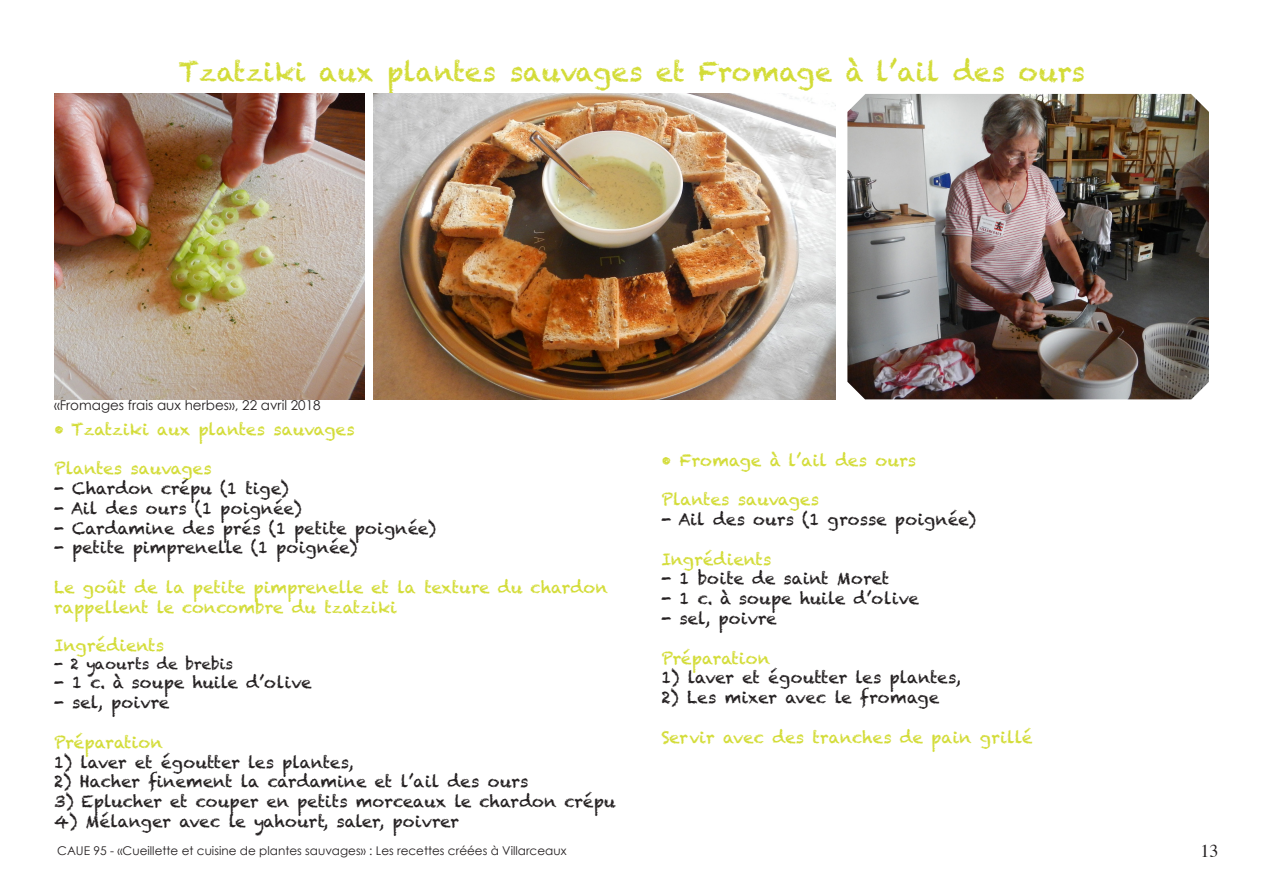
<style>
.page{position:relative;width:1263px;height:893px;background:#fff}
.page>*{position:absolute;margin:0;border:0;box-sizing:border-box;transform-origin:0 0}
.titre_recette_printe{font:27px "Chalkduster";color:#d3dc37}
.t1{font:18px "Times";color:#231f20}
.recette_courant{font:16.5px "Chalkduster";color:#231f20}
.préparation_printemp{font:16.5px/19.8px "Chalkduster";color:#d3dc37}
.t2{font:15px "Chalkduster";color:#231f20}
.légende_photo{font:13.5px "Century Gothic";color:#231f20}
.t3{font:12px "Century Gothic";color:#231f20}
</style>
<div class="page">
<img style="left:54px;top:94px;width:310px;height:305px">
<img style="left:374px;top:94px;width:462px;height:305px">
<img style="left:847px;top:94px;width:362px;height:305px">
<p class="titre_recette_printe" style="left:179px;top:56px;width:908px">Tzatziki aux plantes sauvages et Fromage à l’ail des ours</p>
<p class="légende_photo" style="left:54px;top:397px;width:268px">«Fromages frais aux herbes», 22 avril 2018</p>
<p class="préparation_printemp" style="left:54px;top:419px;width:302px">• Tzatziki aux plantes sauvages</p>
<p class="préparation_printemp" style="left:54px;top:458px;width:159px">Plantes sauvages</p>
<p class="recette_courant" style="left:54px;top:479px;width:236px">- Chardon crépu (1 tige)</p>
<p class="recette_courant" style="left:54px;top:498px;width:249px">- Ail des ours (1 poignée)</p>
<p class="recette_courant" style="left:54px;top:518px;width:384px">- Cardamine des prés (1 petite poignée)</p>
<p class="recette_courant" style="left:54px;top:538px;width:305px">- petite pimprenelle (1 poignée)</p>
<p class="préparation_printemp" style="left:54px;top:577px;width:555px">Le goût de la petite pimprenelle et la texture du chardon rappellent le concombre du tzatziki</p>
<p class="préparation_printemp" style="left:54px;top:635px;width:112px">Ingrédients</p>
<p class="t2" style="left:54px;top:655px;width:181px">- 2 yaourts de brebis</p>
<p class="recette_courant" style="left:54px;top:673px;width:259px">- 1 c. à soupe huile d’olive</p>
<p class="recette_courant" style="left:54px;top:693px;width:117px">- sel, poivre</p>
<p class="préparation_printemp" style="left:54px;top:732px;width:110px">Préparation</p>
<p class="recette_courant" style="left:54px;top:752px;width:301px">1) laver et égoutter les plantes,</p>
<p class="recette_courant" style="left:54px;top:772px;width:476px">2) Hacher finement la cardamine et l’ail des ours</p>
<p class="recette_courant" style="left:54px;top:792px;width:563px">3) Eplucher et couper en petits morceaux le chardon crépu</p>
<p class="recette_courant" style="left:54px;top:812px;width:407px">4) Mélanger avec le yahourt, saler, poivrer</p>
<p class="préparation_printemp" style="left:661px;top:450px;width:256px">• Fromage à l’ail des ours</p>
<p class="préparation_printemp" style="left:661px;top:490px;width:159px">Plantes sauvages</p>
<p class="recette_courant" style="left:661px;top:510px;width:316px">- Ail des ours (1 grosse poignée)</p>
<p class="préparation_printemp" style="left:661px;top:549px;width:112px">Ingrédients</p>
<p class="recette_courant" style="left:661px;top:569px;width:229px">- 1 boite de saint Moret</p>
<p class="recette_courant" style="left:661px;top:589px;width:259px">- 1 c. à soupe huile d’olive</p>
<p class="recette_courant" style="left:661px;top:609px;width:117px">- sel, poivre</p>
<p class="préparation_printemp" style="left:661px;top:648px;width:110px">Préparation</p>
<p class="recette_courant" style="left:661px;top:668px;width:301px">1) laver et égoutter les plantes,</p>
<p class="recette_courant" style="left:661px;top:688px;width:279px">2) Les mixer avec le fromage</p>
<p class="préparation_printemp" style="left:661px;top:727px;width:373px">Servir avec des tranches de pain grillé</p>
<p class="t3" style="left:57px;top:844px;width:511px">CAUE 95 - «Cueillette et cuisine de plantes sauvages» : Les recettes créées à Villarceaux</p>
<p class="t1" style="left:1200px;top:834px;width:19px">13</p>
</div>
